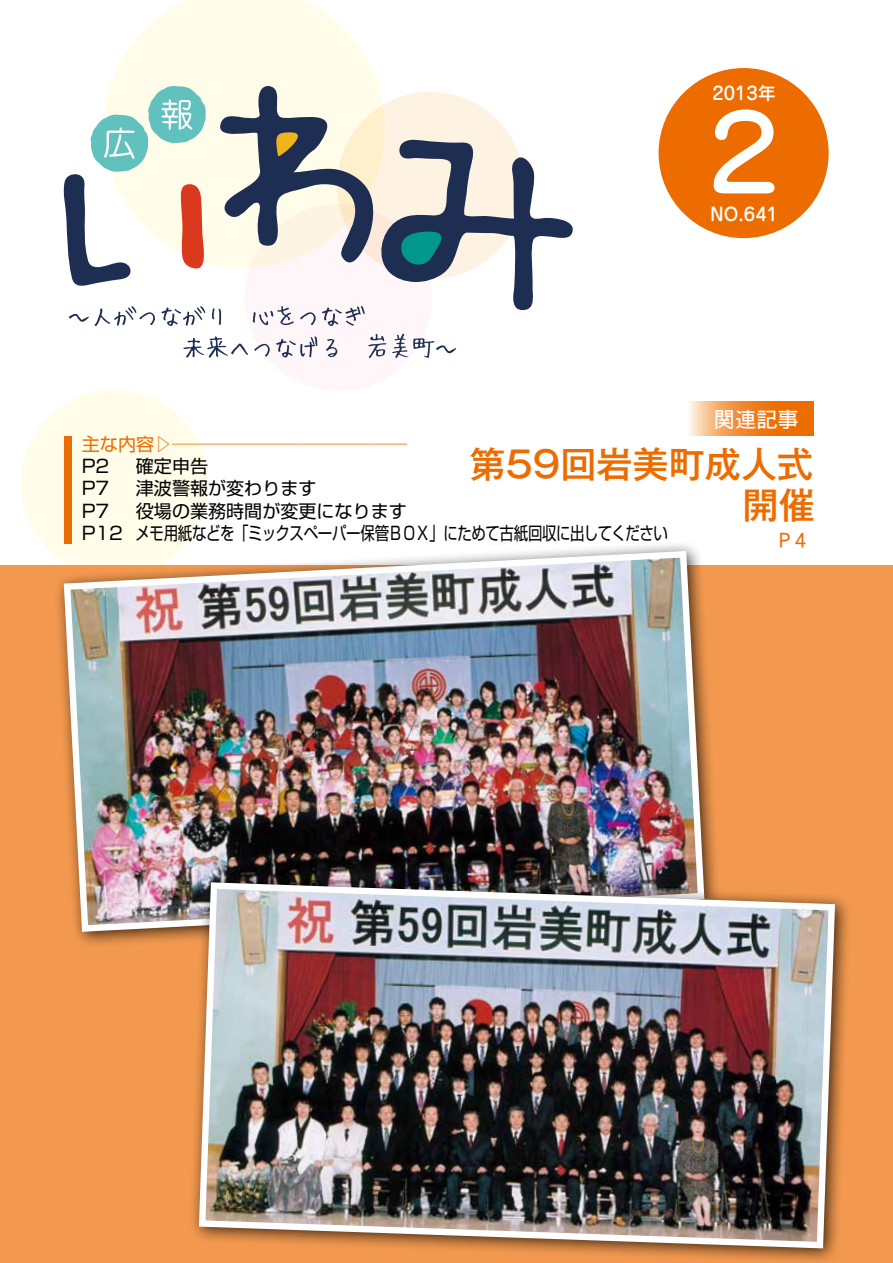
<style>
.page{position:relative;width:893px;height:1263px;background:#fff}
.page>*{position:absolute;margin:0;border:0;box-sizing:border-box;transform-origin:0 0}
.t1{font:500 104.1px "Jun 34 Pro";color:#fff}
.t2{font:500 36.15px/41.4px "Gothic MB101 Pro";color:#ed6c00;text-align:right}
.t3{font:21.3px "DF Gothic P W5 WINP RKSJ H";color:#fff}
.t4{font:19.2px "DF Gothic P W5 WINP RKSJ H";color:#ed6c00}
.t5{font:18px/22.4px "Shin Go Pro";letter-spacing:-.01em;color:#000}
.t6{font:18px "Shin Go Pro";color:#ed6c00}
.t7{font:500 18px "Jun 34 Pro";color:#fff}
</style>
<div class="page">
<div style="left:21px;top:390px;width:187px;height:187px;background:#fffde9;border-radius:50%"></div>
<svg style="left:111px;top:0;width:267px;height:85px;fill:#fffde9"></svg>
<svg style="left:63px;top:85px;width:510px;height:306px"></svg>
<div style="left:0;top:565px;width:893px;height:698px;background:#f3994f"></div>
<div style="left:64px;top:436px;width:7px;height:108px;background:#ed6c00"></div>
<div style="left:659px;top:68px;width:170px;height:170px;background:#ed6c00;border-radius:50%"></div>
<svg style="left:689px;top:402px;width:125px;height:34px;background:#f1903c"></svg>
<div style="left:53px;top:540px;width:668px;height:408px;background:#000;opacity:.75"></div>
<img style="left:60px;top:548px;width:648px;height:387px">
<div style="left:188px;top:871px;width:664px;height:392px;background:#000;opacity:.75"></div>
<img style="left:196px;top:879px;width:642px;height:373px">
<p class="t7" style="left:712px;top:79px;width:65px">2013年</p>
<h1 class="t1" style="left:692px;top:71px;width:106px">２</h1>
<p class="t7" style="left:710px;top:200px;width:69px">NO.641</p>
<p class="t3" style="left:714px;top:408px;width:87px">関連記事</p>
<p class="t6" style="left:82px;top:429px;width:327px">主な内容▷─────────────</p>
<p class="t5" style="left:82px;top:453px;width:29px">P2</p>
<p class="t5" style="left:136px;top:453px;width:74px">確定申告</p>
<p class="t5" style="left:82px;top:475px;width:29px">P7</p>
<p class="t5" style="left:136px;top:475px;width:182px">津波警報が変わります</p>
<p class="t5" style="left:82px;top:497px;width:29px">P7</p>
<h2 class="t2" style="left:469px;top:439px;width:347px">第59回岩美町成人式開催</h2>
<p class="t5" style="left:82px;top:497px;width:588px;text-indent:54px">役場の業務時間が変更になります<br>P12 メモ用紙などを「ミックスペーパー保管ＢＯＸ」にためて古紙回収に出してください</p>
<p class="t4" style="left:775px;top:530px;width:33px">Ｐ4</p>
</div>
